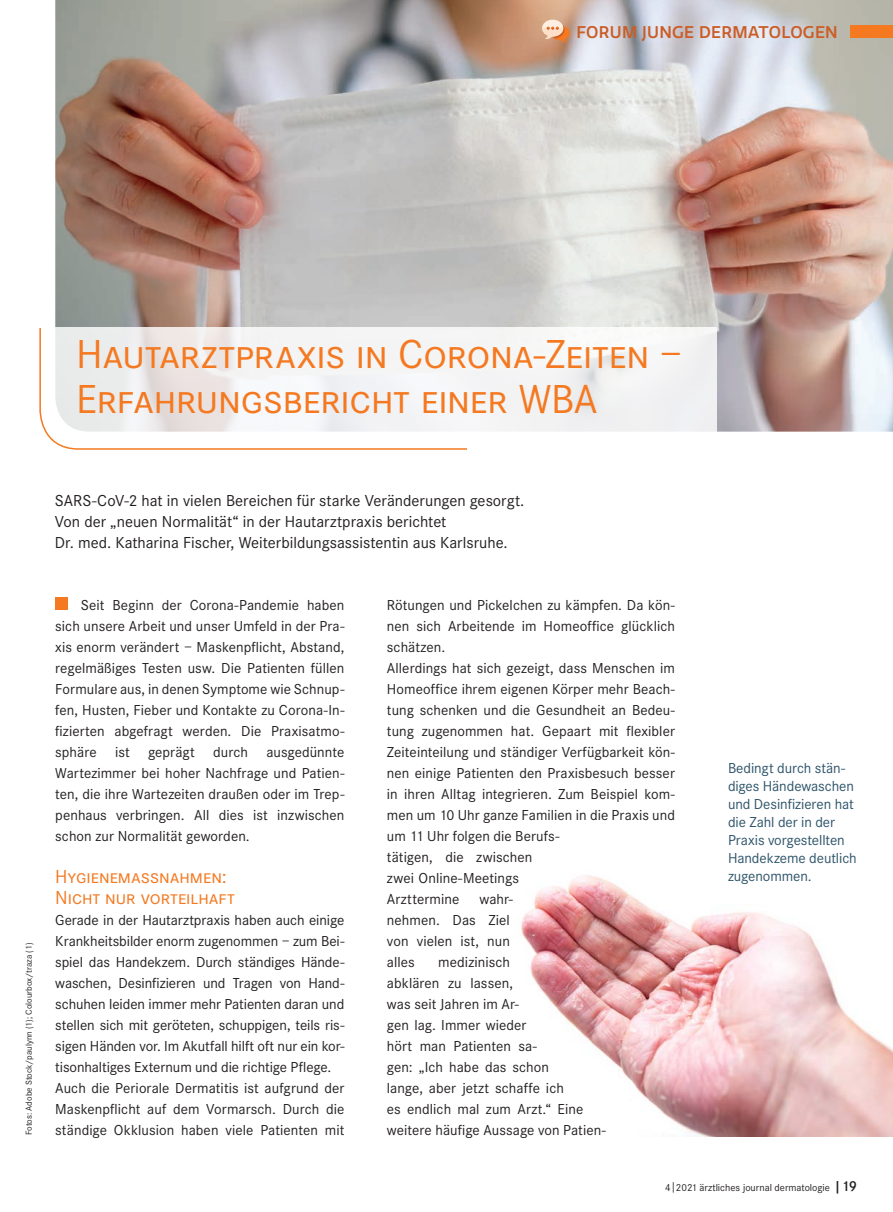
<style>
.page{position:relative;width:893px;height:1212px;background:#fff}
.page>*{position:absolute;margin:0;border:0;box-sizing:border-box;transform-origin:0 0}
.Headline{font:42px "Corporate SSC";letter-spacing:-.01em;color:#f47921}
.Zwischen-Headline{font:19.5px "Corporate SSC";color:#f47921}
.Subline{font:16.5px "Corporate S";color:#231f20}
.Rubrik{font:500 16.5px "Quatro";letter-spacing:.02em;color:#cb5d27}
.Fließtext{font:15px/21px "Corporate S";letter-spacing:.005em;color:#231f20;text-align:justify}
.Fließtext-2{font:15px/18px "Corporate S";letter-spacing:-.005em;color:#2c5369}
.Pagina{font:10.5px "Corporate S";color:#231f20}
.t1{font:9px "Corporate S";color:#231f20}
.s1{font-weight:600;font-size:15px}
</style>
<div class="page">
<img style="left:521px;top:875px;width:372px;height:261px">
<img style="left:55px;top:0;width:838px;height:432px">
<div style="left:55px;top:597px;width:13px;height:13px;background:#f47921"></div>
<svg style="left:55px;top:327px;width:662px;height:105px;fill:#f3f3f4"></svg>
<div style="left:850px;top:25px;width:43px;height:13px;background:#f47921"></div>
<svg style="left:542px;top:20px;width:28px;height:23px"></svg>
<p class="Rubrik" style="left:576px;top:23px;width:263px">FORUM JUNGE DERMATOLOGEN</p>
<p class="Headline" style="left:76px;top:331px;width:607px">Hautarztpraxis in Corona-Zeiten –</p>
<p class="Headline" style="left:76px;top:376px;width:523px">Erfahrungsbericht einer WBA</p>
<p class="t1" style="left:24px;top:1135px;width:194px;rotate:-90deg">Fotos: Adobe Stock/paulynn (1); Colourbox/traza (1)</p>
<p class="Subline" style="left:55px;top:492px;width:471px">SARS-CoV-2 hat in vielen Bereichen für starke Veränderungen gesorgt.</p>
<p class="Subline" style="left:55px;top:513px;width:393px">Von der „neuen Normalität“ in der Hautarztpraxis berichtet</p>
<p class="Subline" style="left:55px;top:534px;width:454px">Dr. med. Katharina Fischer, Weiterbildungsassistentin aus Karlsruhe.</p>
<p class="Fließtext" style="left:55px;top:595px;width:291px;text-indent:26px">Seit Beginn der Corona-Pandemie haben sich unsere Arbeit und unser Umfeld in der Pra&shy;xis enorm verändert – Maskenpflicht, Abstand, regelmäßiges Testen usw. Die Patienten füllen Formulare aus, in denen Symptome wie Schnup&shy;fen, Husten, Fieber und Kontakte zu Corona-In&shy;fizierten abgefragt werden. Die Praxisatmo&shy;sphäre ist geprägt durch ausgedünnte Wartezimmer bei hoher Nachfrage und Patien&shy;ten, die ihre Wartezeiten draußen oder im Trep&shy;penhaus verbringen. All dies ist inzwischen schon zur Normalität geworden.</p>
<p class="Zwischen-Headline" style="left:55px;top:866px;width:173px">Hygienemaßnahmen:</p>
<p class="Zwischen-Headline" style="left:55px;top:887px;width:181px">Nicht nur vorteilhaft</p>
<p class="Fließtext" style="left:55px;top:910px;width:291px">Gerade in der Hautarztpraxis haben auch einige Krankheitsbilder enorm zugenommen – zum Bei&shy;spiel das Handekzem. Durch ständiges Hände&shy;waschen, Desinfizieren und Tragen von Hand&shy;schuhen leiden immer mehr Patienten daran und stellen sich mit geröteten, schuppigen, teils ris&shy;sigen Händen vor. Im Akutfall hilft oft nur ein kor&shy;tisonhaltiges Externum und die richtige Pflege.</p>
<p class="Fließtext" style="left:55px;top:1078px;width:291px">Auch die Periorale Dermatitis ist aufgrund der Maskenpflicht auf dem Vormarsch. Durch die ständige Okklusion haben viele Patienten mit</p>
<p class="Fließtext" style="left:387px;top:595px;width:290px">Rötungen und Pickelchen zu kämpfen. Da kön&shy;nen sich Arbeitende im Homeoffice glücklich schätzen.</p>
<p class="Fließtext" style="left:387px;top:658px;width:290px;text-align:left">Allerdings hat sich gezeigt, dass Menschen im Homeoffice ihrem eigenen Körper mehr Beach&shy;tung schenken und die Gesundheit an Bedeu&shy;tung zugenommen hat. Gepaart mit flexibler Zeiteinteilung und ständiger Verfügbarkeit kön&shy;nen einige Patienten den Praxisbesuch besser in ihren Alltag integrieren. Zum Beispiel kom&shy;men um 10 Uhr ganze Familien in die Praxis und um 11 Uhr folgen die Berufs-<br>tätigen, die zwischen<br>zwei Online-Meetings<br>Arzttermine</p>
<p class="Fließtext" style="left:387px;top:889px;width:128px;text-align:left;text-indent:93px">wahr&shy;nehmen. Das Ziel von vielen ist, nun alles</p>
<p class="Fließtext" style="left:387px;top:952px;width:198px;text-align:left;text-indent:51px">medizinisch<br>abklären zu lassen,<br>was seit Jahren im Ar-<br>gen lag. Immer wieder<br>hört man Patienten sa-<br>gen: „Ich habe das schon lange, aber jetzt schaffe ich<br>es endlich mal zum Arzt.“ Eine</p>
<p class="Fließtext" style="left:387px;top:1120px;width:220px">weitere häufige Aussage von Patien-</p>
<p class="Fließtext-2" style="left:728px;top:759px;width:130px">Bedingt durch stän&shy;diges Händewaschen und Desinfizieren hat die Zahl der in der<br>Praxis vorgestellten<br>Handekzeme deutlich zugenommen.</p>
<p class="Pagina" style="left:665px;top:1182px;width:193px">4|2021 ärztliches journal dermatologie <span class="s1">|19</span></p>
</div>
